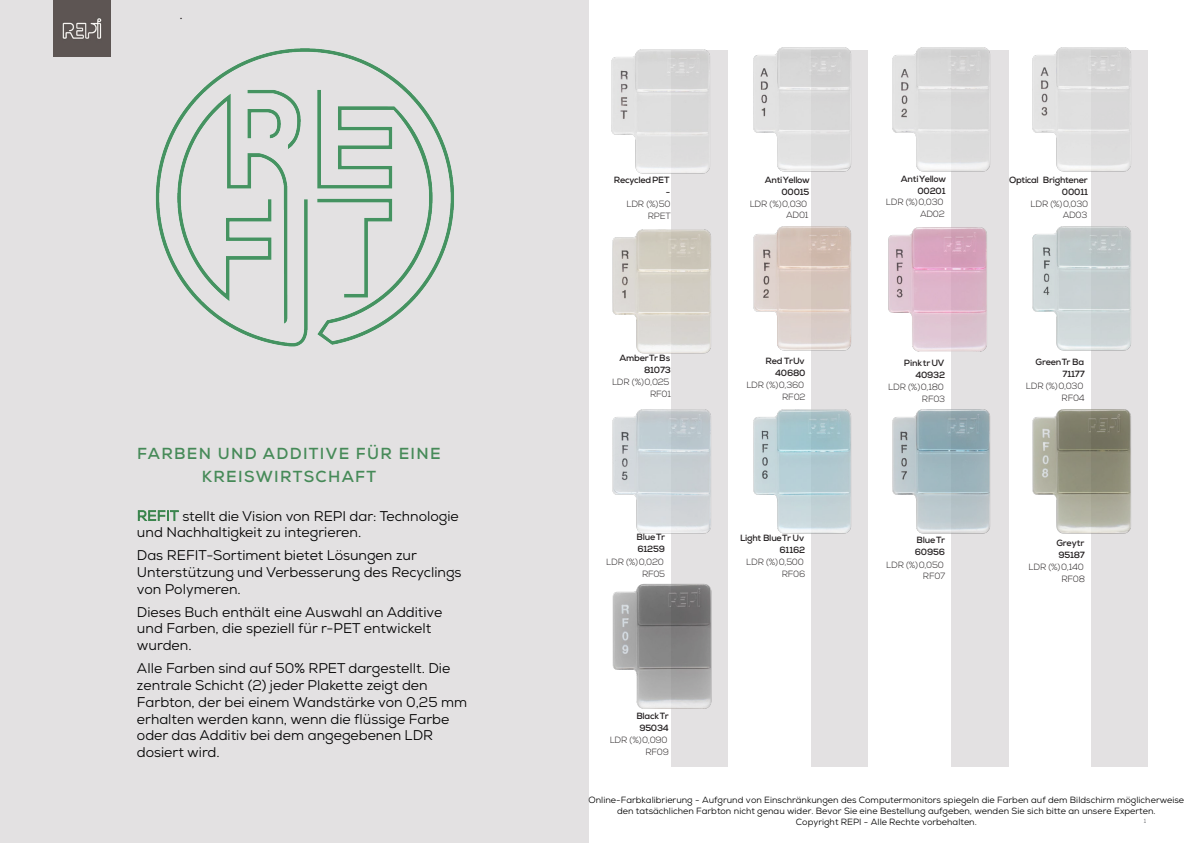
<style>
.page{position:relative;width:1191px;height:843px;background:#fff}
.page>*{position:absolute;margin:0;border:0;box-sizing:border-box;transform-origin:0 0}
.t1{font:300 18px "Nexa";color:#231f20}
.t2{font:700 16px/22.6px "Nexa";letter-spacing:.08em;color:#468a58;text-align:center}
.t3{font:14px/16.8px "Nexa";color:#000}
.t4{font:9px/10.8px "Nexa";letter-spacing:.005em;color:#000;text-align:center}
.t5{font:300 9px "Nexa";letter-spacing:-.025em;color:#231f20}
.t6{font:700 9px/12px "Nexa";letter-spacing:-.025em;color:#231f20}
.t7{font:6px "Nexa";color:#56585d}
.s1{color:#3b854e}
</style>
<div class="page">
<div style="left:671px;top:50px;width:57px;height:716px;background:#e3e1e2"></div>
<div style="left:811px;top:50px;width:57px;height:716px;background:#e3e1e2"></div>
<div style="left:951px;top:50px;width:57px;height:716px;background:#e3e1e2"></div>
<div style="left:1091px;top:50px;width:57px;height:716px;background:#e3e1e2"></div>
<img style="left:753px;top:47px;width:98px;height:125px">
<img style="left:892px;top:47px;width:98px;height:125px">
<img style="left:1032px;top:47px;width:99px;height:125px">
<img style="left:753px;top:226px;width:98px;height:125px">
<img style="left:888px;top:227px;width:99px;height:125px">
<img style="left:1032px;top:226px;width:99px;height:125px">
<img style="left:612px;top:409px;width:99px;height:125px">
<img style="left:753px;top:409px;width:98px;height:125px">
<img style="left:892px;top:409px;width:98px;height:125px">
<img style="left:1032px;top:409px;width:99px;height:125px">
<img style="left:612px;top:584px;width:100px;height:125px">
<div style="left:0;top:0;width:589px;height:842px;background:#e3e1e2"></div>
<img style="left:54px;top:0;width:57px;height:57px">
<img style="left:611px;top:49px;width:99px;height:125px">
<img style="left:612px;top:229px;width:99px;height:125px">
<img style="left:155px;top:48px;width:299px;height:299px">
<p class="t1" style="left:179px;top:2px;width:6px">.</p>
<p class="t2" style="left:137px;top:442px;width:305px">FARBEN UND ADDITIVE FÜR EINE<br>KREISWIRTSCHAFT</p>
<p class="t3" style="left:137px;top:507px;width:323px"><span class="s1">REFIT</span> stellt die Vision von REPI dar: Technologie und Nachhaltigkeit zu integrieren.</p>
<p class="t3" style="left:137px;top:546px;width:326px">Das REFIT-Sortiment bietet Lösungen zur<br>Unterstützung und Verbesserung des Recyclings von Polymeren.</p>
<p class="t3" style="left:137px;top:603px;width:307px">Dieses Buch enthält eine Auswahl an Additive und Farben, die speziell für r-PET entwickelt wurden.</p>
<p class="t3" style="left:137px;top:659px;width:332px">Alle Farben sind auf 50% RPET dargestellt. Die zentrale Schicht (2) jeder Plakette zeigt den Farbton, der bei einem Wandstärke von 0,25 mm erhalten werden kann, wenn die flüssige Farbe oder das Additiv bei dem angegebenen LDR dosiert wird.</p>
<p class="t6" style="left:614px;top:174px;width:57px">RecycledPET</p>
<p class="t6" style="left:666px;top:186px;width:6px">-</p>
<p class="t5" style="left:626px;top:198px;width:46px">LDR (%)50</p>
<p class="t5" style="left:648px;top:210px;width:24px">RPET</p>
<p class="t6" style="left:620px;top:352px;width:52px">AmberTr Bs</p>
<p class="t6" style="left:644px;top:364px;width:28px">81073</p>
<p class="t5" style="left:612px;top:376px;width:59px">LDR (%)0,025</p>
<p class="t5" style="left:650px;top:388px;width:22px">RF01</p>
<p class="t6" style="left:637px;top:531px;width:30px">BlueTr<br>61259</p>
<p class="t5" style="left:606px;top:556px;width:59px">LDR (%)0,020</p>
<p class="t5" style="left:642px;top:567px;width:25px">RF05</p>
<p class="t6" style="left:636px;top:709px;width:34px;text-align:center">BlackTr<br>95034</p>
<p class="t5" style="left:610px;top:734px;width:59px">LDR (%)0,090</p>
<p class="t5" style="left:645px;top:746px;width:25px">RF09</p>
<p class="t6" style="left:765px;top:174px;width:47px">AntiYellow</p>
<p class="t6" style="left:781px;top:186px;width:29px">00015</p>
<p class="t5" style="left:750px;top:198px;width:59px">LDR (%)0,030</p>
<p class="t5" style="left:786px;top:210px;width:24px">AD01</p>
<p class="t6" style="left:766px;top:354px;width:41px;text-align:right">Red TrUv<br>40680</p>
<p class="t5" style="left:746px;top:379px;width:59px">LDR (%)0,360</p>
<p class="t5" style="left:782px;top:391px;width:25px">RF02</p>
<p class="t6" style="left:740px;top:531px;width:66px">Light BlueTr Uv</p>
<p class="t6" style="left:780px;top:543px;width:27px">61162</p>
<p class="t5" style="left:746px;top:556px;width:59px">LDR (%)0,500</p>
<p class="t5" style="left:782px;top:568px;width:25px">RF06</p>
<p class="t6" style="left:901px;top:172px;width:47px">AntiYellow</p>
<p class="t6" style="left:917px;top:184px;width:30px">00201</p>
<p class="t5" style="left:886px;top:197px;width:59px">LDR (%)0,030</p>
<p class="t5" style="left:920px;top:209px;width:26px">AD02</p>
<p class="t6" style="left:904px;top:357px;width:43px;text-align:right">PinktrUV<br>40932</p>
<p class="t5" style="left:888px;top:381px;width:57px">LDR (%)0,180</p>
<p class="t5" style="left:922px;top:393px;width:25px">RF03</p>
<p class="t6" style="left:915px;top:534px;width:32px">BlueTr<br>60956</p>
<p class="t5" style="left:886px;top:558px;width:59px">LDR (%)0,050</p>
<p class="t5" style="left:923px;top:570px;width:24px">RF07</p>
<p class="t6" style="left:1009px;top:174px;width:80px">Optical Brightener</p>
<p class="t6" style="left:1062px;top:186px;width:27px">00011</p>
<p class="t5" style="left:1031px;top:198px;width:59px">LDR (%)0,030</p>
<p class="t5" style="left:1063px;top:210px;width:26px">AD03</p>
<p class="t6" style="left:1036px;top:356px;width:50px">GreenTr Ba</p>
<p class="t6" style="left:1063px;top:368px;width:24px">71177</p>
<p class="t5" style="left:1026px;top:380px;width:59px">LDR (%)0,030</p>
<p class="t5" style="left:1062px;top:392px;width:25px">RF04</p>
<p class="t6" style="left:1056px;top:536px;width:30px">Greytr<br>95187</p>
<p class="t5" style="left:1029px;top:561px;width:57px">LDR (%)0,140</p>
<p class="t5" style="left:1061px;top:573px;width:25px">RF08</p>
<p class="t4" style="left:588px;top:794px;width:597px">Online-Farbkalibrierung - Aufgrund von Einschränkungen des Computermonitors spiegeln die Farben auf dem Bildschirm möglicherweise den tatsächlichen Farbton nicht genau wider. Bevor Sie eine Bestellung aufgeben, wenden Sie sich bitte an unsere Experten.<br>Copyright REPI - Alle Rechte vorbehalten.</p>
<p class="t7" style="left:1144px;top:816px;width:4px">1</p>
</div>
